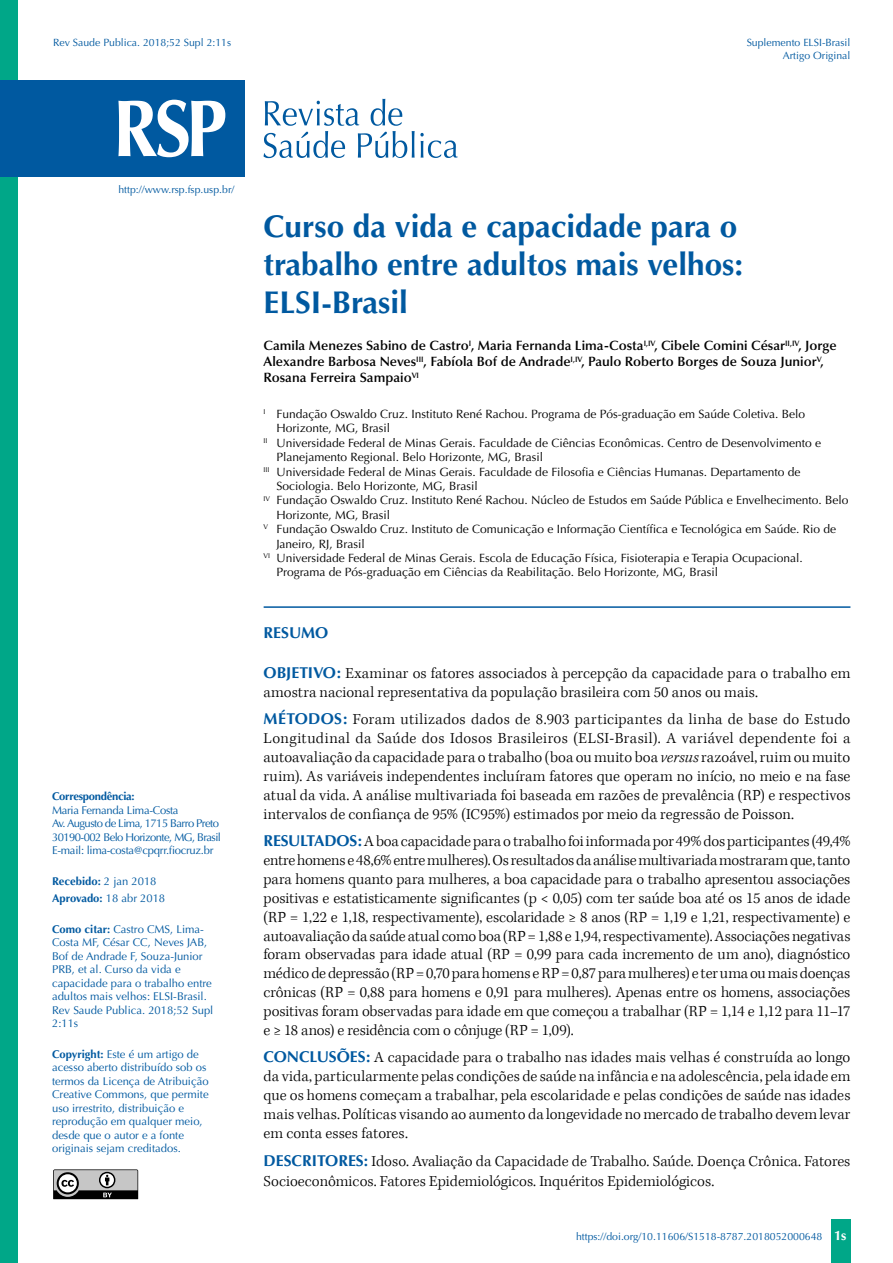
<style>
.page{position:relative;width:893px;height:1263px;background:#fff}
.page>*{position:absolute;margin:0;border:0;box-sizing:border-box;transform-origin:0 0}
.t1{font:700 31.5px/37.8px "Optima";color:#0059a0}
.t2{font:300 15.75px/18.9px "Kepler Std";letter-spacing:.005em;color:#000;text-align:justify}
.t3{font:700 15.75px "Optima";color:#0059a0}
.t4{font:600 13.5px/16.2px "Optima";color:#000}
.t5{font:12px "Optima";color:#000}
.t6{font:11.25px/13.5px "Optima";color:#0059a0}
.t7{font:11.25px/13.5px "Optima";letter-spacing:-.05em;color:#0059a0}
.t8{font:700 11.25px/17.7px "Optima";color:#0059a0}
.t9{font:700 11.25px "Optima";letter-spacing:-.025em;color:#0059a0}
.t10{font:10.5px/12.6px "Optima";color:#0059a0;text-align:right}
.s1{font-weight:400}
.s2{font-weight:700}
.s3{font-family:"Optima";font-weight:700;color:#0059a0}
.s4{font-style:italic}
.s5{font-weight:700;font-size:13.5px;color:#fff}
</style>
<div class="page">
<div style="left:831px;top:1220px;width:20px;height:43px;background:#00a788"></div>
<svg style="left:53px;top:1169px;width:85px;height:30px;background:#838383"></svg>
<div style="left:0;top:0;width:18px;height:1263px;background:#00a788"></div>
<hr style="left:264px;top:606px;width:586px;height:2px;background:#0059a0">
<svg style="left:263px;top:99px;width:195px;height:59px"></svg>
<div style="left:0;top:80px;width:244px;height:96px;background:#0059a0"></div>
<svg style="left:118px;top:100px;width:107px;height:57px"></svg>
<p class="t10" style="left:53px;top:36px;width:180px">Rev Saude Publica. 2018;52 Supl 2:11s</p>
<p class="t10" style="left:747px;top:36px;width:105px">Suplemento ELSI-Brasil<br>Artigo Original</p>
<p class="t10" style="left:118px;top:183px;width:117px">http://www.rsp.fsp.usp.br/</p>
<p class="t9" style="left:52px;top:790px;width:84px">Correspondência:</p>
<p class="t7" style="left:52px;top:803px;width:171px">Maria Fernanda Lima-Costa<br>Av. Augusto de Lima, 1715 Barro Preto 30190-002 Belo Horizonte, MG, Brasil E-mail: lima-costa@cpqrr.fiocruz.br</p>
<p class="t8" style="left:52px;top:872px;width:115px">Recebido: <span class="s1">2 jan 2018<br></span>Aprovado: <span class="s1">18 abr 2018</span></p>
<p class="t6" style="left:52px;top:922px;width:163px"><span class="s2">Como citar:</span> Castro CMS, Lima-<br>Costa MF, César CC, Neves JAB,<br>Bof de Andrade F, Souza-Junior<br>PRB, et al. Curso da vida e capacidade para o trabalho entre adultos mais velhos: ELSI-Brasil.<br>Rev Saude Publica. 2018;52 Supl<br>2:11s</p>
<p class="t6" style="left:52px;top:1047px;width:158px"><span class="s2">Copyright:</span> Este é um artigo de acesso aberto distribuído sob os termos da Licença de Atribuição<br>Creative Commons, que permite uso irrestrito, distribuição e reprodução em qualquer meio, desde que o autor e a fonte originais sejam creditados.</p>
<h1 class="t1" style="left:264px;top:208px;width:481px">Curso da vida e capacidade para o trabalho entre adultos mais velhos:<br>ELSI-Brasil</h1>
<p class="t4" style="left:264px;top:337px;width:575px">Camila Menezes Sabino de Castro<sup>I</sup>, Maria Fernanda Lima-Costa<sup>I,IV</sup>, Cibele Comini César<sup>II,IV</sup>, Jorge<br>Alexandre Barbosa Neves<sup>III</sup>, Fabíola Bof de Andrade<sup>I,IV</sup>, Paulo Roberto Borges de Souza Junior<sup>V</sup>,<br>Rosana Ferreira Sampaio<sup>VI</sup></p>
<p class="t5" style="left:264px;top:407px;width:543px"><sup>I</sup> Fundação Oswaldo Cruz. Instituto René Rachou. Programa de Pós-graduação em Saúde Coletiva. Belo</p>
<p class="t5" style="left:276px;top:421px;width:115px">Horizonte, MG, Brasil</p>
<p class="t5" style="left:264px;top:436px;width:559px"><sup>II</sup> Universidade Federal de Minas Gerais. Faculdade de Ciências Econômicas. Centro de Desenvolvimento e</p>
<p class="t5" style="left:276px;top:450px;width:268px">Planejamento Regional. Belo Horizonte, MG, Brasil</p>
<p class="t5" style="left:264px;top:465px;width:538px"><sup>III</sup> Universidade Federal de Minas Gerais. Faculdade de Filosofia e Ciências Humanas. Departamento de</p>
<p class="t5" style="left:276px;top:479px;width:203px">Sociologia. Belo Horizonte, MG, Brasil</p>
<p class="t5" style="left:264px;top:493px;width:586px"><sup>IV</sup> Fundação Oswaldo Cruz. Instituto René Rachou. Núcleo de Estudos em Saúde Pública e Envelhecimento. Belo</p>
<p class="t5" style="left:276px;top:508px;width:115px">Horizonte, MG, Brasil</p>
<p class="t5" style="left:264px;top:522px;width:574px"><sup>V</sup> Fundação Oswaldo Cruz. Instituto de Comunicação e Informação Científica e Tecnológica em Saúde. Rio de</p>
<p class="t5" style="left:276px;top:537px;width:90px">Janeiro, RJ, Brasil</p>
<p class="t5" style="left:264px;top:551px;width:541px"><sup>VI</sup> Universidade Federal de Minas Gerais. Escola de Educação Física, Fisioterapia e Terapia Ocupacional.</p>
<p class="t5" style="left:276px;top:565px;width:443px">Programa de Pós-graduação em Ciências da Reabilitação. Belo Horizonte, MG, Brasil</p>
<p class="t3" style="left:264px;top:623px;width:66px">RESUMO</p>
<p class="t2" style="left:264px;top:664px;width:588px"><span class="s3">OBJETIVO:</span> Examinar os fatores associados à percepção da capacidade para o trabalho em amostra nacional representativa da população brasileira com 50 anos ou mais.</p>
<p class="t2" style="left:264px;top:710px;width:588px"><span class="s3">MÉTODOS:</span> Foram utilizados dados de 8.903 participantes da linha de base do Estudo Longitudinal da Saúde dos Idosos Brasileiros (ELSI-Brasil). A variável dependente foi a autoavaliação da capacidade para o trabalho (boa ou muito boa <span class="s4">versus</span> razoável, ruim ou muito ruim). As variáveis independentes incluíram fatores que operam no início, no meio e na fase atual da vida. A análise multivariada foi baseada em razões de prevalência (RP) e respectivos intervalos de confiança de 95% (IC95%) estimados por meio da regressão de Poisson.</p>
<p class="t2" style="left:264px;top:832px;width:588px"><span class="s3">RESULTADOS:</span> A boa capacidade para o trabalho foi informada por 49% dos participantes (49,4% entre homens e 48,6% entre mulheres). Os resultados da análise multivariada mostraram que, tanto para homens quanto para mulheres, a boa capacidade para o trabalho apresentou associações positivas e estatisticamente significantes (p &lt; 0,05) com ter saúde boa até os 15 anos de idade (RP = 1,22 e 1,18, respectivamente), escolaridade ≥ 8 anos (RP = 1,19 e 1,21, respectivamente) e autoavaliação da saúde atual como boa (RP = 1,88 e 1,94, respectivamente). Associações negativas foram observadas para idade atual (RP = 0,99 para cada incremento de um ano), diagnóstico médico de depressão (RP = 0,70 para homens e RP = 0,87 para mulheres) e ter uma ou mais doenças crônicas (RP = 0,88 para homens e 0,91 para mulheres). Apenas entre os homens, associações positivas foram observadas para idade em que começou a trabalhar (RP = 1,14 e 1,12 para 11–17 e ≥ 18 anos) e residência com o cônjuge (RP = 1,09).</p>
<p class="t2" style="left:264px;top:1049px;width:588px"><span class="s3">CONCLUSÕES:</span> A capacidade para o trabalho nas idades mais velhas é construída ao longo da vida, particularmente pelas condições de saúde na infância e na adolescência, pela idade em que os homens começam a trabalhar, pela escolaridade e pelas condições de saúde nas idades mais velhas. Políticas visando ao aumento da longevidade no mercado de trabalho devem levar em conta esses fatores.</p>
<p class="t2" style="left:264px;top:1152px;width:588px;line-height:19.8px"><span class="s3">DESCRITORES:</span> Idoso. Avaliação da Capacidade de Trabalho. Saúde. Doença Crônica. Fatores<br>Socioeconômicos. Fatores Epidemiológicos. Inquéritos Epidemiológicos.</p>
<p class="t10" style="left:576px;top:1230px;width:272px">https://doi.org/10.11606/S1518-8787.2018052000648 <span class="s5">1s</span></p>
</div>
